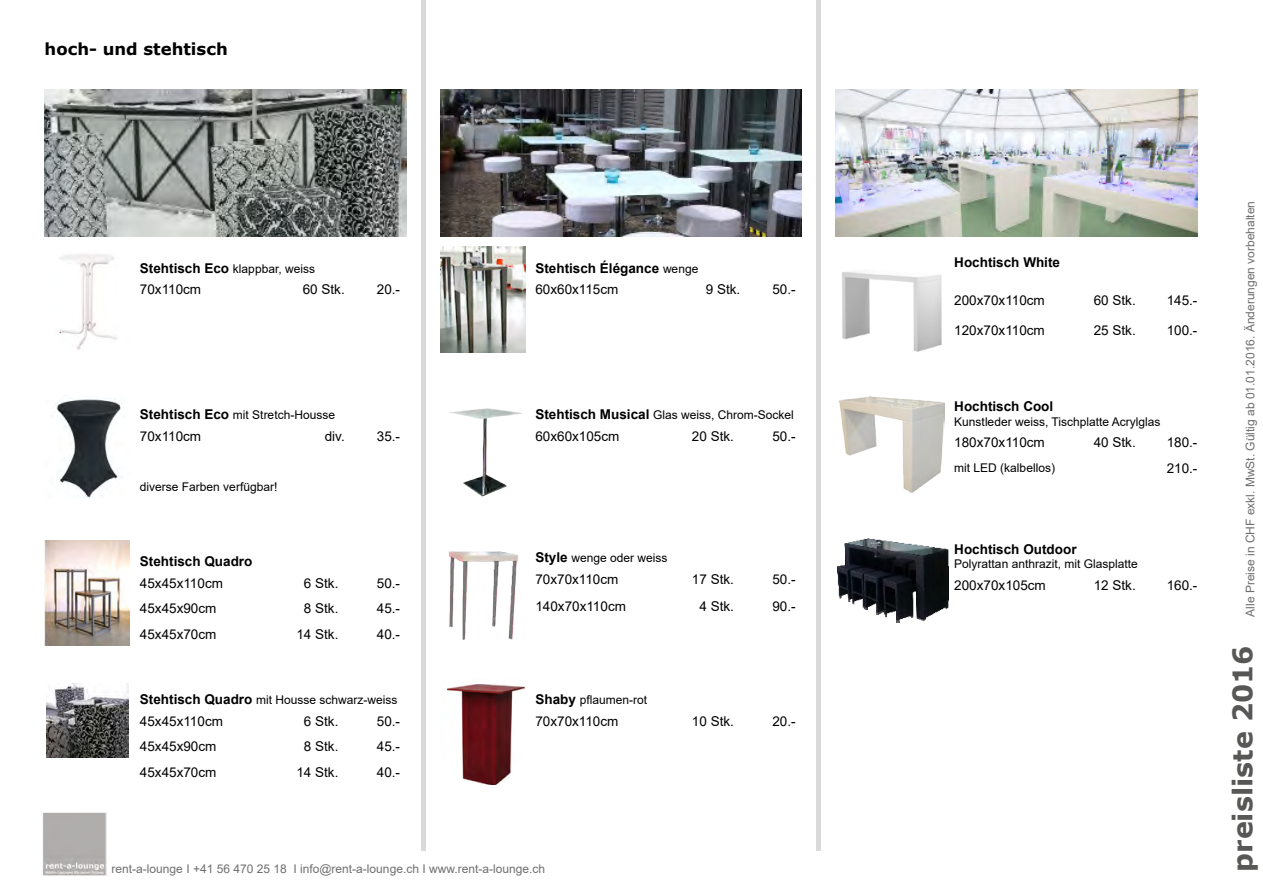
<style>
.page{position:relative;width:1263px;height:893px;background:#fff}
.page>*{position:absolute;margin:0;border:0;box-sizing:border-box;transform-origin:0 0}
.t1{font:700 27px "Verdana";color:#575756}
.t2{font:700 16.5px "Verdana";color:#000}
.t3{font:13.5px "Arial";color:#000}
.t4{font:700 13.5px "Arial";color:#000}
.t5{font:12px "Arial";color:#000}
.t6{font:12px "Arial";color:#706f6f}
.s1{font-weight:700;font-size:13.5px}
.s2{font-weight:400;font-size:12px}
</style>
<div class="page">
<hr style="left:421px;top:0;width:4px;height:850px;background:#dadada">
<div style="left:816px;top:0;width:5px;height:850px;background:#dadada"></div>
<img style="left:45px;top:89px;width:361px;height:147px">
<img style="left:440px;top:247px;width:85px;height:106px">
<img style="left:839px;top:396px;width:106px;height:97px">
<img style="left:842px;top:272px;width:100px;height:80px">
<img style="left:46px;top:684px;width:82px;height:73px">
<img style="left:836px;top:89px;width:361px;height:147px">
<img style="left:440px;top:89px;width:361px;height:147px">
<img style="left:449px;top:408px;width:73px;height:89px">
<img style="left:45px;top:814px;width:59px;height:60px">
<div style="left:43px;top:812px;width:63px;height:64px;border:1px solid #fff"></div>
<img style="left:837px;top:538px;width:111px;height:84px">
<img style="left:448px;top:551px;width:71px;height:89px">
<img style="left:57px;top:399px;width:67px;height:98px">
<img style="left:57px;top:254px;width:61px;height:96px">
<img style="left:446px;top:684px;width:79px;height:100px">
<img style="left:45px;top:540px;width:85px;height:105px">
<p class="t2" style="left:45px;top:37px;width:185px">hoch- und stehtisch</p>
<p class="t5" style="left:140px;top:260px;width:177px"><span class="s1">Stehtisch Eco</span> klappbar, weiss</p>
<p class="t3" style="left:140px;top:280px;width:63px">70x110cm</p>
<p class="t3" style="left:303px;top:280px;width:44px">60 Stk.</p>
<p class="t3" style="left:377px;top:280px;width:25px">20.-</p>
<p class="t5" style="left:140px;top:407px;width:197px"><span class="s1">Stehtisch Eco</span> mit Stretch-Housse</p>
<p class="t3" style="left:140px;top:427px;width:63px">70x110cm</p>
<p class="t3" style="left:325px;top:427px;width:22px">div.</p>
<p class="t3" style="left:377px;top:427px;width:25px">35.-</p>
<p class="t5" style="left:140px;top:478px;width:139px">diverse Farben verfügbar!</p>
<p class="t4" style="left:140px;top:552px;width:114px">Stehtisch Quadro</p>
<p class="t3" style="left:140px;top:574px;width:85px">45x45x110cm</p>
<p class="t3" style="left:304px;top:574px;width:36px">6 Stk.</p>
<p class="t3" style="left:377px;top:574px;width:25px">50.-</p>
<p class="t3" style="left:140px;top:599px;width:78px">45x45x90cm</p>
<p class="t3" style="left:304px;top:599px;width:36px">8 Stk.</p>
<p class="t3" style="left:377px;top:599px;width:25px">45.-</p>
<p class="t3" style="left:140px;top:625px;width:78px">45x45x70cm</p>
<p class="t3" style="left:296px;top:625px;width:44px">14 Stk.</p>
<p class="t3" style="left:377px;top:625px;width:25px">40.-</p>
<p class="t5" style="left:140px;top:692px;width:259px"><span class="s1">Stehtisch Quadro</span> mit Housse schwarz-weiss</p>
<p class="t3" style="left:140px;top:712px;width:85px">45x45x110cm</p>
<p class="t3" style="left:304px;top:712px;width:36px">6 Stk.</p>
<p class="t3" style="left:377px;top:712px;width:25px">50.-</p>
<p class="t3" style="left:140px;top:737px;width:78px">45x45x90cm</p>
<p class="t3" style="left:304px;top:737px;width:36px">8 Stk.</p>
<p class="t3" style="left:377px;top:737px;width:25px">45.-</p>
<p class="t3" style="left:140px;top:763px;width:78px">45x45x70cm</p>
<p class="t3" style="left:296px;top:763px;width:44px">14 Stk.</p>
<p class="t3" style="left:377px;top:763px;width:25px">40.-</p>
<p class="t4" style="left:535px;top:258px;width:164px">Stehtisch Élégance <span class="s2">wenge</span></p>
<p class="t3" style="left:535px;top:280px;width:85px">60x60x115cm</p>
<p class="t3" style="left:706px;top:280px;width:36px">9 Stk.</p>
<p class="t3" style="left:772px;top:280px;width:25px">50.-</p>
<p class="t5" style="left:535px;top:407px;width:260px"><span class="s1">Stehtisch Musical</span> Glas weiss, Chrom-Sockel</p>
<p class="t3" style="left:535px;top:427px;width:86px">60x60x105cm</p>
<p class="t3" style="left:692px;top:427px;width:44px">20 Stk.</p>
<p class="t3" style="left:772px;top:427px;width:25px">50.-</p>
<p class="t5" style="left:535px;top:549px;width:134px"><span class="s1">Style</span> wenge oder weiss</p>
<p class="t3" style="left:535px;top:569px;width:85px">70x70x110cm</p>
<p class="t3" style="left:692px;top:569px;width:44px">17 Stk.</p>
<p class="t3" style="left:772px;top:569px;width:25px">50.-</p>
<p class="t3" style="left:535px;top:597px;width:92px">140x70x110cm</p>
<p class="t3" style="left:699px;top:597px;width:36px">4 Stk.</p>
<p class="t3" style="left:772px;top:597px;width:25px">90.-</p>
<p class="t5" style="left:535px;top:692px;width:113px"><span class="s1">Shaby</span> pflaumen-rot</p>
<p class="t3" style="left:535px;top:712px;width:85px">70x70x110cm</p>
<p class="t3" style="left:692px;top:712px;width:44px">10 Stk.</p>
<p class="t3" style="left:772px;top:712px;width:25px">20.-</p>
<p class="t6" style="left:112px;top:860px;width:435px">rent-a-lounge I +41 56 470 25 18 I info@rent-a-lounge.ch I www.rent-a-lounge.ch</p>
<p class="t4" style="left:954px;top:253px;width:107px">Hochtisch White</p>
<p class="t3" style="left:954px;top:291px;width:92px">200x70x110cm</p>
<p class="t3" style="left:1094px;top:291px;width:44px">60 Stk.</p>
<p class="t3" style="left:1167px;top:291px;width:32px">145.-</p>
<p class="t3" style="left:954px;top:321px;width:92px">120x70x110cm</p>
<p class="t3" style="left:1094px;top:321px;width:44px">25 Stk.</p>
<p class="t3" style="left:1167px;top:321px;width:32px">100.-</p>
<p class="t4" style="left:954px;top:397px;width:101px">Hochtisch Cool</p>
<p class="t5" style="left:954px;top:413px;width:208px">Kunstleder weiss, Tischplatte Acrylglas</p>
<p class="t3" style="left:954px;top:433px;width:92px">180x70x110cm</p>
<p class="t3" style="left:1094px;top:433px;width:44px">40 Stk.</p>
<p class="t3" style="left:1167px;top:433px;width:32px">180.-</p>
<p class="t5" style="left:954px;top:459px;width:102px">mit LED (kalbellos)</p>
<p class="t3" style="left:1167px;top:459px;width:32px">210.-</p>
<p class="t4" style="left:954px;top:539px;width:124px">Hochtisch Outdoor</p>
<p class="t5" style="left:954px;top:556px;width:185px">Polyrattan anthrazit, mit Glasplatte</p>
<p class="t3" style="left:954px;top:576px;width:93px">200x70x105cm</p>
<p class="t3" style="left:1094px;top:576px;width:44px">12 Stk.</p>
<p class="t3" style="left:1167px;top:576px;width:32px">160.-</p>
<p class="t6" style="left:1242px;top:617px;width:417px;rotate:-90deg">Alle Preise in CHF exkl. MwSt. Gültig ab 01.01.2016. Änderungen vorbehalten</p>
<p class="t1" style="left:1224px;top:872px;width:228px;rotate:-90deg">preisliste 2016</p>
</div>
